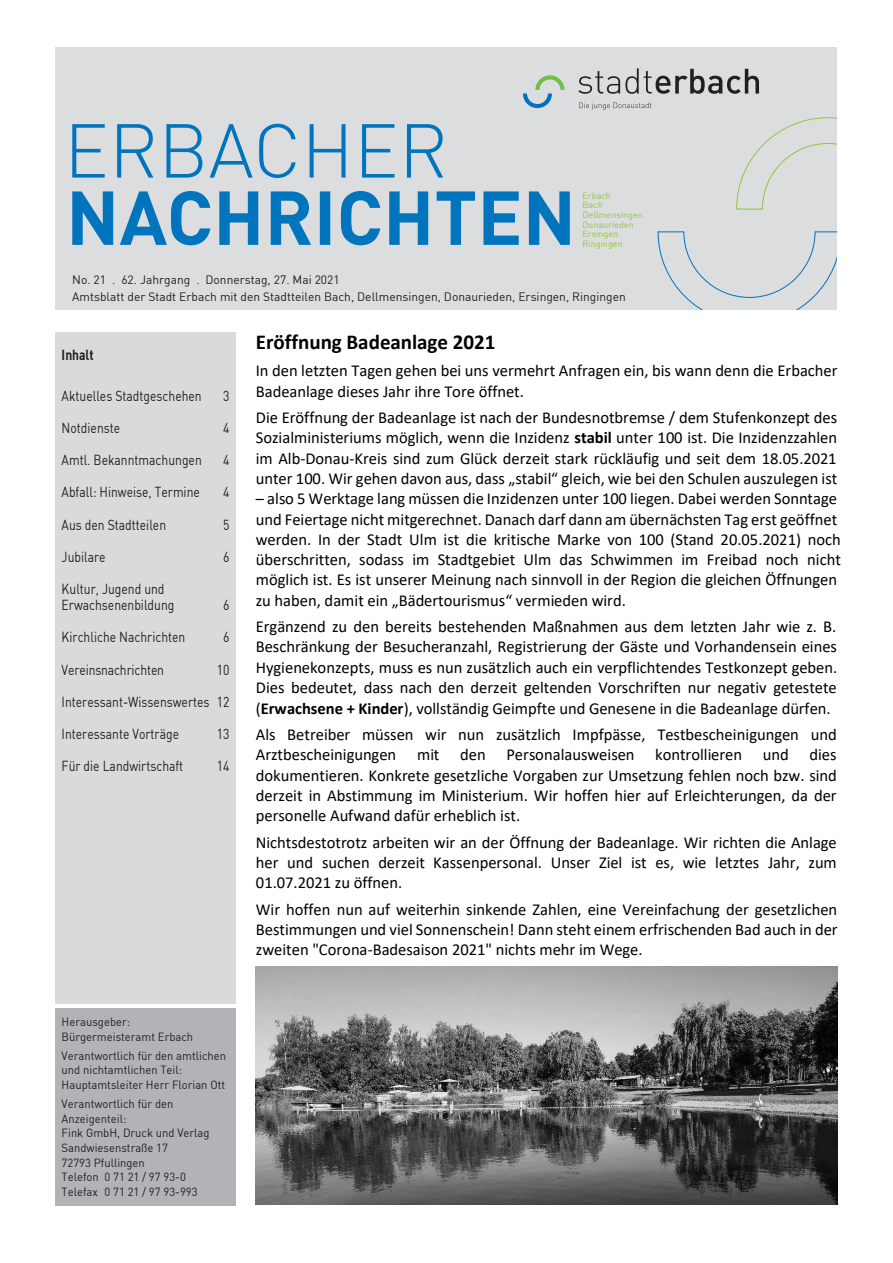
<style>
.page{position:relative;width:893px;height:1263px;background:#fff}
.page>*{position:absolute;margin:0;border:0;box-sizing:border-box;transform-origin:0 0}
.t1{font:700 21.3px "Calibri";color:#000}
.t2{font:16.65px/20.4px "Calibri";color:#000;text-align:justify}
.t3{font:14.25px/16.2px "DIN";color:#231f20;scale:.85 1}
.t4{font:700 14.25px "DIN";color:#231f20;scale:.85 1}
.t5{font:12px/16.6px "DIN";color:#231f20}
.t6{font:11.7px/14.7px "DIN";color:#231f20;scale:.96 1}
.t7{font:8.85px/9.6px "DIN";color:#8fc73f}
.s1{font-weight:700}
</style>
<div class="page">
<div style="left:55px;top:47px;width:783px;height:263px;background:#dcdddf"></div>
<svg style="left:523px;top:75px;width:41px;height:33px"></svg>
<svg style="left:579px;top:103px;width:72px;height:7px"></svg>
<svg style="left:578px;top:68px;width:181px;height:26px"></svg>
<svg style="left:72px;top:191px;width:498px;height:54px"></svg>
<svg style="left:72px;top:124px;width:371px;height:54px"></svg>
<svg style="left:657px;top:231px;width:181px;height:79px"></svg>
<svg style="left:736px;top:117px;width:102px;height:93px"></svg>
<div style="left:55px;top:1008px;width:181px;height:197px;background:#b2b3b7"></div>
<div style="left:55px;top:332px;width:181px;height:671px;background:#d9dadc"></div>
<img style="left:256px;top:966px;width:581px;height:239px">
<p class="t7" style="left:583px;top:191px;width:62px">Erbach<br>Bach<br>Dellmensingen<br>Donaurieden<br>Ersingen<br>Ringingen</p>
<p class="t5" style="left:72px;top:271px;width:555px">No. 21 . 62. Jahrgang . Donnerstag, 27. Mai 2021<br>Amtsblatt der Stadt Erbach mit den Stadtteilen Bach, Dellmensingen, Donaurieden, Ersingen, Ringingen</p>
<p class="t1" style="left:256px;top:327px;width:241px">Eröffnung Badeanlage 2021</p>
<p class="t2" style="left:256px;top:360px;width:583px">In den letzten Tagen gehen bei uns vermehrt Anfragen ein, bis wann denn die Erbacher<br>Badeanlage dieses Jahr ihre Tore öffnet.</p>
<p class="t2" style="left:256px;top:407px;width:583px">Die Eröffnung der Badeanlage ist nach der Bundesnotbremse / dem Stufenkonzept des Sozialministeriums möglich, wenn die Inzidenz <span class="s1">stabil</span> unter 100 ist. Die Inzidenzzahlen im Alb-Donau-Kreis sind zum Glück derzeit stark rückläufig und seit dem 18.05.2021 unter 100. Wir gehen davon aus, dass „stabil“ gleich, wie bei den Schulen auszulegen ist</p>
<p class="t2" style="left:256px;top:488px;width:587px;text-align:left">– also 5 Werktage lang müssen die Inzidenzen unter 100 liegen. Dabei werden Sonntage und Feiertage nicht mitgerechnet. Danach darf dann am übernächsten Tag erst geöffnet werden. In der Stadt Ulm ist die kritische Marke von 100 (Stand 20.05.2021) noch überschritten, sodass im Stadtgebiet Ulm das Schwimmen im Freibad noch nicht möglich ist. Es ist unserer Meinung nach sinnvoll in der Region die gleichen Öffnungen zu haben, damit ein „Bädertourismus“ vermieden wird.</p>
<p class="t2" style="left:256px;top:616px;width:583px">Ergänzend zu den bereits bestehenden Maßnahmen aus dem letzten Jahr wie z. B.<br>Beschränkung der Besucheranzahl, Registrierung der Gäste und Vorhandensein eines Hygienekonzepts, muss es nun zusätzlich auch ein verpflichtendes Testkonzept geben.<br>Dies bedeutet, dass nach den derzeit geltenden Vorschriften nur negativ getestete (<span class="s1">Erwachsene + Kinder</span>), vollständig Geimpfte und Genesene in die Badeanlage dürfen.</p>
<p class="t2" style="left:256px;top:724px;width:582px">Als Betreiber müssen wir nun zusätzlich Impfpässe, Testbescheinigungen und Arztbescheinigungen mit den Personalausweisen kontrollieren und dies dokumentieren. Konkrete gesetzliche Vorgaben zur Umsetzung fehlen noch bzw. sind derzeit in Abstimmung im Ministerium. Wir hoffen hier auf Erleichterungen, da der personelle Aufwand dafür erheblich ist.</p>
<p class="t2" style="left:256px;top:831px;width:582px">Nichtsdestotrotz arbeiten wir an der Öffnung der Badeanlage. Wir richten die Anlage her und suchen derzeit Kassenpersonal. Unser Ziel ist es, wie letztes Jahr, zum 01.07.2021 zu öffnen.</p>
<p class="t2" style="left:256px;top:898px;width:583px">Wir hoffen nun auf weiterhin sinkende Zahlen, eine Vereinfachung der gesetzlichen Bestimmungen und viel Sonnenschein! Dann steht einem erfrischenden Bad auch in der zweiten "Corona-Badesaison 2021" nichts mehr im Wege.</p>
<p class="t4" style="left:62px;top:345px;width:39px">Inhalt</p>
<p class="t3" style="left:62px;top:387px;width:166px">Aktuelles Stadtgeschehen</p>
<p class="t3" style="left:223px;top:387px;width:9px">3</p>
<p class="t3" style="left:62px;top:419px;width:70px">Notdienste</p>
<p class="t3" style="left:223px;top:419px;width:9px">4</p>
<p class="t3" style="left:62px;top:451px;width:166px">Amtl. Bekanntmachungen</p>
<p class="t3" style="left:223px;top:451px;width:9px">4</p>
<p class="t3" style="left:62px;top:484px;width:164px">Abfall: Hinweise, Termine</p>
<p class="t3" style="left:223px;top:484px;width:9px">4</p>
<p class="t3" style="left:62px;top:516px;width:124px">Aus den Stadtteilen</p>
<p class="t3" style="left:223px;top:516px;width:9px">5</p>
<p class="t3" style="left:62px;top:548px;width:53px">Jubilare</p>
<p class="t3" style="left:223px;top:548px;width:9px">6</p>
<p class="t3" style="left:62px;top:580px;width:134px">Kultur, Jugend und<br>Erwachsenenbildung</p>
<p class="t3" style="left:223px;top:597px;width:9px">6</p>
<p class="t3" style="left:62px;top:629px;width:147px">Kirchliche Nachrichten</p>
<p class="t3" style="left:223px;top:629px;width:9px">6</p>
<p class="t3" style="left:62px;top:661px;width:122px">Vereinsnachrichten</p>
<p class="t3" style="left:217px;top:661px;width:16px">10</p>
<p class="t3" style="left:62px;top:693px;width:199px">Interessant-Wissenswertes 12</p>
<p class="t3" style="left:62px;top:726px;width:140px">Interessante Vorträge</p>
<p class="t3" style="left:217px;top:726px;width:16px">13</p>
<p class="t3" style="left:62px;top:758px;width:145px">Für die Landwirtschaft</p>
<p class="t3" style="left:217px;top:758px;width:16px">14</p>
<p class="t6" style="left:62px;top:1014px;width:139px">Herausgeber:<br>Bürgermeisteramt Erbach</p>
<p class="t6" style="left:62px;top:1048px;width:173px">Verantwortlich für den amtlichen und nichtamtlichen Teil:<br>Hauptamtsleiter Herr Florian Ott</p>
<p class="t6" style="left:62px;top:1096px;width:156px">Verantwortlich für den<br>Anzeigenteil:<br>Fink GmbH, Druck und Verlag<br>Sandwiesenstraße 17<br>72793 Pfullingen<br>Telefon 0 71 21 / 97 93-0<br>Telefax 0 71 21 / 97 93-993</p>
</div>
